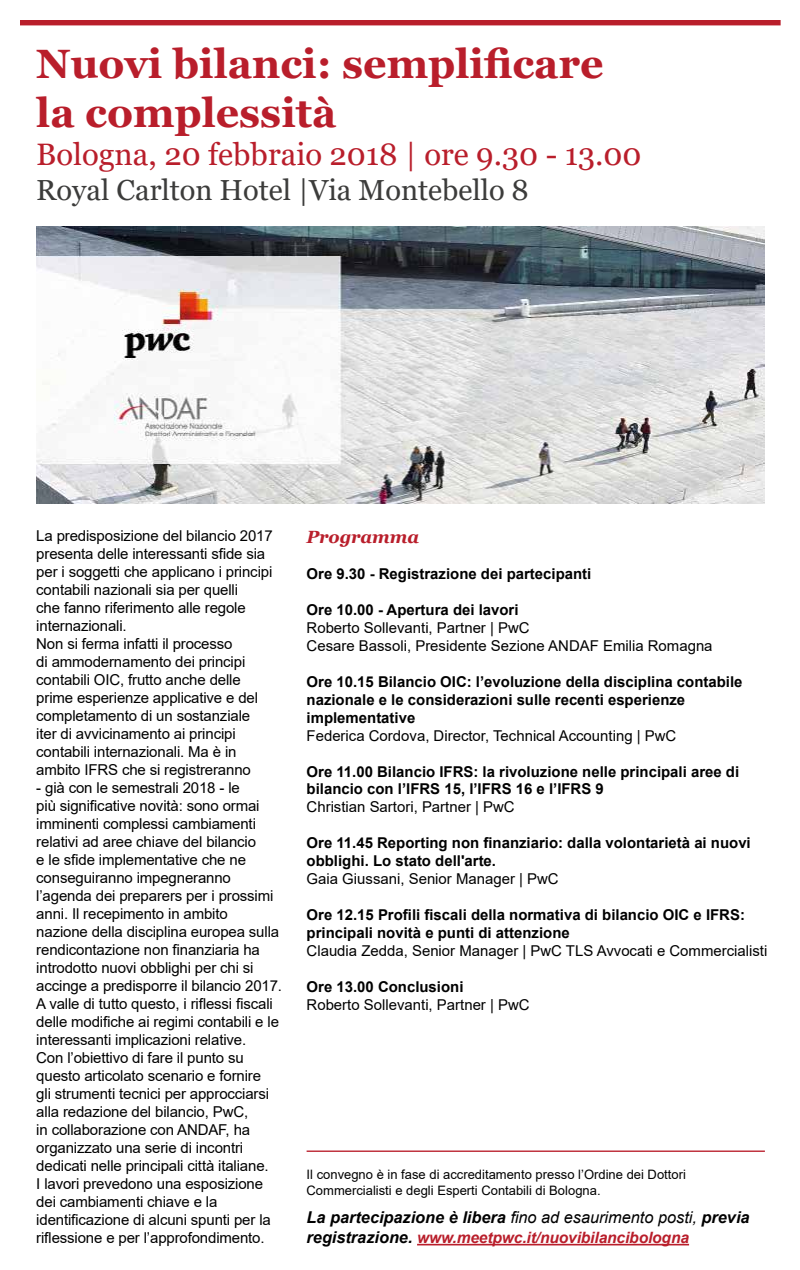
<style>
.page{position:relative;width:800px;height:1270px;background:#fff}
.page>*{position:absolute;margin:0;border:0;box-sizing:border-box;transform-origin:0 0}
.t1{font:700 41px/49.2px "Georgia";color:#b91e2b}
.t2{font:31px "Georgia";color:#b91e2b}
.t3{font:29px "Georgia";color:#3c3c3b}
.t4{font:italic 700 17.7px "Georgia";color:#b91e2b}
.t5{font:italic 700 16.3px "Arial";color:#000}
.t6{font:italic 700 15.6px "Arial";letter-spacing:-.01em;color:#b91e2b}
.t7{font:15px/18px "Arial";letter-spacing:-.01em;color:#000}
.t8{font:700 14.9px/17.9px "Arial";color:#000}
.t9{font:14.9px/17.9px "Arial";color:#000}
.t10{font:13px/15.6px "Arial";color:#000}
.s1{font-weight:400}
.s2{font-size:16.3px;color:#000}
</style>
<div class="page">
<div style="left:20px;top:20px;width:761px;height:5px;background:#b91e2b"></div>
<img style="left:36px;top:227px;width:729px;height:277px">
<hr style="left:417px;top:1244px;width:272px;height:1px;background:#b91e2b">
<hr style="left:307px;top:1151px;width:458px;height:1px;background:#b91e2b">
<h1 class="t1" style="left:36px;top:39px;width:569px">Nuovi bilanci: semplificare la complessità</h1>
<h2 class="t2" style="left:36px;top:135px;width:607px">Bologna, 20 febbraio 2018 | ore 9.30 - 13.00</h2>
<h3 class="t3" style="left:36px;top:172px;width:494px">Royal Carlton Hotel |Via Montebello 8</h3>
<p class="t7" style="left:36px;top:527px;width:238px">La predisposizione del bilancio 2017 presenta delle interessanti sfide sia per i soggetti che applicano i principi contabili nazionali sia per quelli<br>che fanno riferimento alle regole internazionali.<br>Non si ferma infatti il processo<br>di ammodernamento dei principi contabili OIC, frutto anche delle prime esperienze applicative e del completamento di un sostanziale iter di avvicinamento ai principi contabili internazionali. Ma è in ambito IFRS che si registreranno</p>
<p class="t7" style="left:36px;top:779px;width:247px">- già con le semestrali 2018 - le<br>più significative novità: sono ormai imminenti complessi cambiamenti relativi ad aree chiave del bilancio<br>e le sfide implementative che ne conseguiranno impegneranno l’agenda dei preparers per i prossimi anni. Il recepimento in ambito nazione della disciplina europea sulla rendicontazione non finanziaria ha introdotto nuovi obblighi per chi si accinge a predisporre il bilancio 2017.<br>A valle di tutto questo, i riflessi fiscali delle modifiche ai regimi contabili e le interessanti implicazioni relative.<br>Con l’obiettivo di fare il punto su questo articolato scenario e fornire<br>gli strumenti tecnici per approcciarsi alla redazione del bilancio, PwC,<br>in collaborazione con ANDAF, ha organizzato una serie di incontri dedicati nelle principali città italiane.<br>I lavori prevedono una esposizione dei cambiamenti chiave e la identificazione di alcuni spunti per la riflessione e per l’approfondimento.</p>
<p class="t4" style="left:307px;top:526px;width:114px">Programma</p>
<p class="t8" style="left:307px;top:565px;width:286px">Ore 9.30 - Registrazione dei partecipanti</p>
<p class="t8" style="left:307px;top:601px;width:214px">Ore 10.00 - Apertura dei lavori</p>
<p class="t9" style="left:307px;top:619px;width:408px">Roberto Sollevanti, Partner | PwC<br>Cesare Bassoli, Presidente Sezione ANDAF Emilia Romagna</p>
<p class="t8" style="left:307px;top:673px;width:437px">Ore 10.15 Bilancio OIC: l’evoluzione della disciplina contabile nazionale e le considerazioni sulle recenti esperienze implementative</p>
<p class="t9" style="left:307px;top:726px;width:371px">Federica Cordova, Director, Technical Accounting | PwC</p>
<p class="t8" style="left:307px;top:762px;width:434px">Ore 11.00 Bilancio IFRS: la rivoluzione nelle principali aree di bilancio con l’IFRS 15, l’IFRS 16 e l’IFRS 9</p>
<p class="t9" style="left:307px;top:798px;width:210px">Christian Sartori, Partner | PwC</p>
<p class="t8" style="left:307px;top:834px;width:446px">Ore 11.45 Reporting non finanziario: dalla volontarietà ai nuovi obblighi. Lo stato dell'arte.</p>
<p class="t9" style="left:307px;top:870px;width:254px">Gaia Giussani, Senior Manager | PwC</p>
<p class="t8" style="left:307px;top:906px;width:440px">Ore 12.15 Profili fiscali della normativa di bilancio OIC e IFRS: principali novità e punti di attenzione</p>
<p class="t9" style="left:307px;top:942px;width:462px">Claudia Zedda, Senior Manager | PwC TLS Avvocati e Commercialisti</p>
<p class="t8" style="left:307px;top:978px;width:158px">Ore 13.00 Conclusioni</p>
<p class="t9" style="left:307px;top:995px;width:225px">Roberto Sollevanti, Partner | PwC</p>
<p class="t10" style="left:307px;top:1167px;width:381px">Il convegno è in fase di accreditamento presso l’Ordine dei Dottori<br>Commercialisti e degli Esperti Contabili di Bologna.</p>
<p class="t5" style="left:307px;top:1207px;width:445px">La partecipazione è libera <span class="s1">fino ad esaurimento posti,</span> previa</p>
<p class="t6" style="left:307px;top:1227px;width:384px"><span class="s2">registrazione.</span> www.meetpwc.it/nuovibilancibologna</p>
</div>
